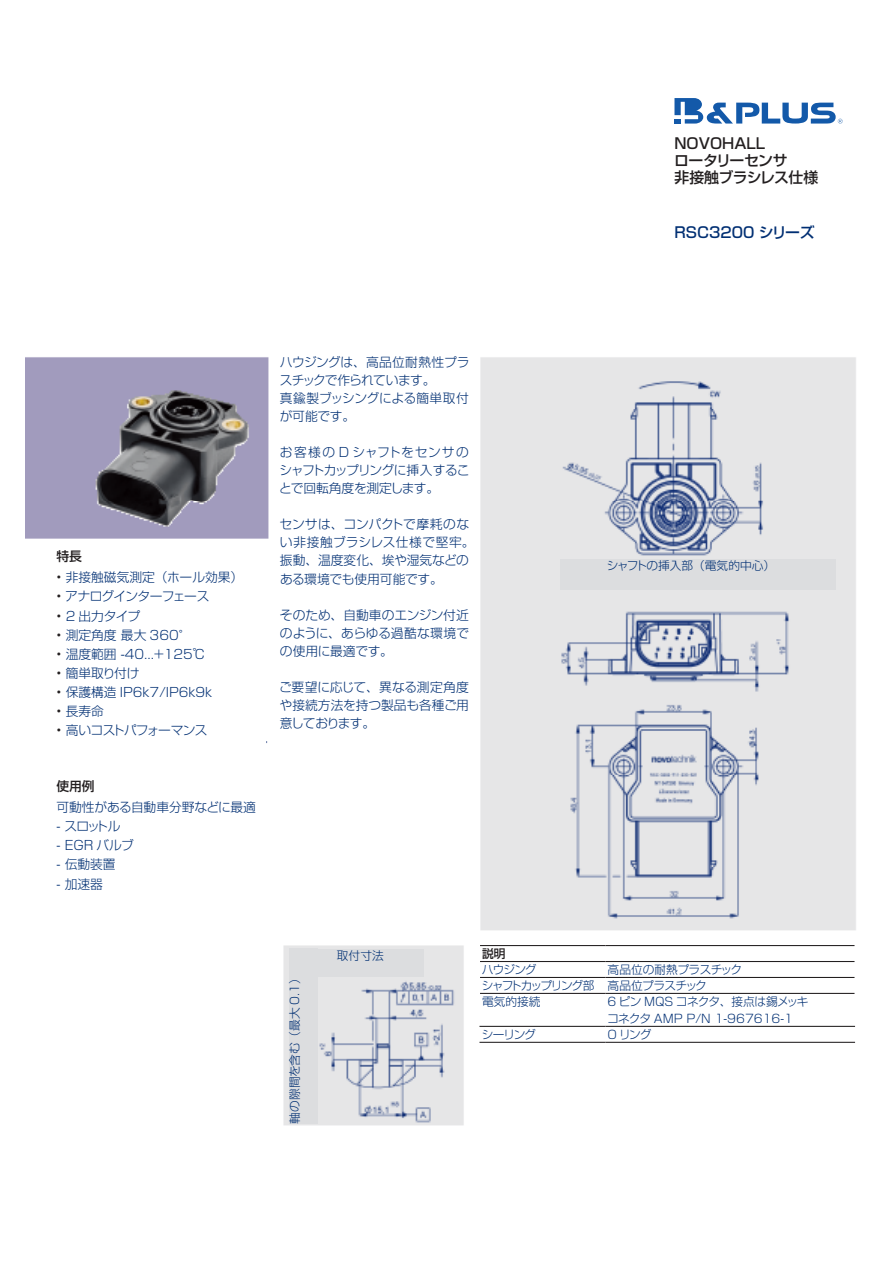
<style>
.page{position:relative;width:893px;height:1263px;background:#fff}
.page>*{position:absolute;margin:0;border:0;box-sizing:border-box;transform-origin:0 0}
.t1{font:500 14.85px "Shin Go Pro";letter-spacing:-.02em;color:#231f20}
.t2{font:500 14.85px "Shin Go Pro";color:#002f73}
.t3{font:500 14.85px "Shin Go Pro";color:#231f20}
.t4{font:300 12.75px/18px "Shin Go Pro";letter-spacing:-.01em;color:#002f73;text-align:justify}
.t5{font:300 12.75px/18px "Shin Go Pro";letter-spacing:-.04em;color:#002f73}
.t6{font:300 12.75px "Shin Go Pro";letter-spacing:-.055em;color:#002f73}
.t7{font:500 12.75px "Shin Go Pro";color:#231f20}
.t8{font:300 11.7px "Shin Go Pro";color:#002f73}
.t9{font:300 11.7px "Shin Go Pro";letter-spacing:-.035em;color:#002f73}
.t10{font:300 11.7px "Shin Go Pro";letter-spacing:-.055em;color:#002f73}
.t11{font:300 11.7px "Shin Go Pro";letter-spacing:-.14em;color:#002f73}
.t12{font:500 11.7px "Shin Go Pro";color:#231f20}
.s1{color:#231f20}
</style>
<div class="page">
<img style="left:26px;top:357px;width:830px;height:769px">
<div style="left:56px;top:552px;width:210px;height:537px;background:#fff"></div>
<div style="left:479px;top:945px;width:414px;height:160px;background:#fff"></div>
<hr style="left:480px;top:977px;width:125px;height:1px;background:#231f20">
<hr style="left:605px;top:977px;width:249px;height:1px;background:#231f20">
<hr style="left:480px;top:993px;width:125px;height:1px;background:#231f20">
<hr style="left:605px;top:993px;width:249px;height:1px;background:#231f20">
<hr style="left:479px;top:1026px;width:126px;height:1px;background:#231f20">
<hr style="left:605px;top:1026px;width:250px;height:1px;background:#231f20">
<hr style="left:479px;top:1042px;width:126px;height:1px;background:#231f20">
<hr style="left:605px;top:1042px;width:250px;height:1px;background:#231f20">
<hr style="left:480px;top:945px;width:125px;height:1px;background:#231f20">
<hr style="left:605px;top:945px;width:249px;height:1px;background:#231f20">
<hr style="left:480px;top:961px;width:125px;height:1px;background:#231f20">
<hr style="left:605px;top:961px;width:249px;height:1px;background:#231f20">
<div style="left:280px;top:355px;width:189px;height:498px;background:#fff"></div>
<div style="left:560px;top:559px;width:276px;height:30px;background:#dcdddf"></div>
<div style="left:317px;top:949px;width:107px;height:28px;background:#dcdddf"></div>
<div style="left:289px;top:948px;width:28px;height:175px;background:#dcdddf"></div>
<svg style="left:674px;top:98px;width:169px;height:26px"></svg>
<p class="t3" style="left:674px;top:131px;width:92px">NOVOHALL</p>
<p class="t1" style="left:674px;top:148px;width:115px">ロータリーセンサ</p>
<p class="t1" style="left:674px;top:165px;width:145px">非接触ブラシレス仕様</p>
<p class="t2" style="left:674px;top:220px;width:142px">RSC3200 シリーズ</p>
<p class="t7" style="left:56px;top:546px;width:27px">特長</p>
<p class="t4" style="left:56px;top:567px;width:188px"><span class="s1">•</span> 非接触磁気測定（ホール効果(</p>
<p class="t6" style="left:56px;top:586px;width:155px"><span class="s1">•</span> アナログインターフェース</p>
<p class="t4" style="left:56px;top:605px;width:85px"><span class="s1">•</span> 2 出力タイプ</p>
<p class="t4" style="left:56px;top:624px;width:136px"><span class="s1">•</span> 測定角度最大 360°</p>
<p class="t4" style="left:56px;top:643px;width:151px"><span class="s1">•</span> 温度範囲 -40...+125°C</p>
<p class="t4" style="left:56px;top:663px;width:85px"><span class="s1">•</span> 簡単取り付け</p>
<p class="t4" style="left:56px;top:682px;width:157px"><span class="s1">•</span> 保護構造 IP6k7/IP6 9k k</p>
<p class="t4" style="left:56px;top:701px;width:49px"><span class="s1">•</span> 長寿命</p>
<p class="t6" style="left:56px;top:720px;width:153px"><span class="s1">•</span> 高いコストパフォーマンス</p>
<p class="t7" style="left:56px;top:775px;width:40px">使用例</p>
<p class="t4" style="left:56px;top:796px;width:201px">可動性がある自動車分野などに最適</p>
<p class="t4" style="left:56px;top:816px;width:66px">- スロットル</p>
<p class="t4" style="left:56px;top:835px;width:79px">- EGR バルブ</p>
<p class="t4" style="left:56px;top:854px;width:61px">- 伝動装置</p>
<p class="t4" style="left:56px;top:873px;width:48px">- 加速器</p>
<p class="t5" style="left:280px;top:351px;width:191px">ハウジングは、高品位耐熱性プラスチックで作られています。</p>
<p class="t4" style="left:280px;top:387px;width:191px">真鍮製ブッシングによる簡単取付が可能です。</p>
<p class="t4" style="left:279px;top:442px;width:192px">お客様の D シャフトをセンサのシャフトカップリングに挿入することで回転角度を測定します。</p>
<p class="t4" style="left:280px;top:514px;width:196px;text-align:left">センサは、コンパクトで摩耗のない非接触ブラシレス仕様で堅牢。振動、温度変化、埃や湿気などのある環境でも使用可能です。</p>
<p class="t4" style="left:280px;top:604px;width:191px">そのため、自動車のエンジン付近のように、あらゆる過酷な環境での使用に最適です。</p>
<p class="t4" style="left:279px;top:677px;width:191px">ご要望に応じて、異なる測定角度や接続方法を持つ製品も各種ご用意しております。</p>
<p class="t8" style="left:560px;top:556px;width:216px">　　　　シャフトの挿入部（電気的中心(</p>
<p class="t8" style="left:285px;top:1123px;width:153px;rotate:-90deg">軸の隙間を含む（最大 0.1(</p>
<p class="t9" style="left:337px;top:946px;width:48px">取付寸法</p>
<p class="t12" style="left:482px;top:944px;width:25px">説明</p>
<p class="t9" style="left:482px;top:960px;width:56px">ハウジング</p>
<p class="t11" style="left:482px;top:976px;width:114px">シャフトカップリング部</p>
<p class="t9" style="left:482px;top:992px;width:60px">電気的接続</p>
<p class="t9" style="left:482px;top:1025px;width:56px">シーリング</p>
<p class="t9" style="left:608px;top:960px;width:136px">高品位の耐熱プラスチック</p>
<p class="t9" style="left:608px;top:976px;width:101px">高品位プラスチック</p>
<p class="t10" style="left:608px;top:992px;width:202px">6 ピン MQS コネクタ、接点は錫メッキ</p>
<p class="t8" style="left:607px;top:1009px;width:187px">コネクタ AMP P N/ 1-967616-1</p>
<p class="t9" style="left:608px;top:1025px;width:45px">O リング</p>
</div>
